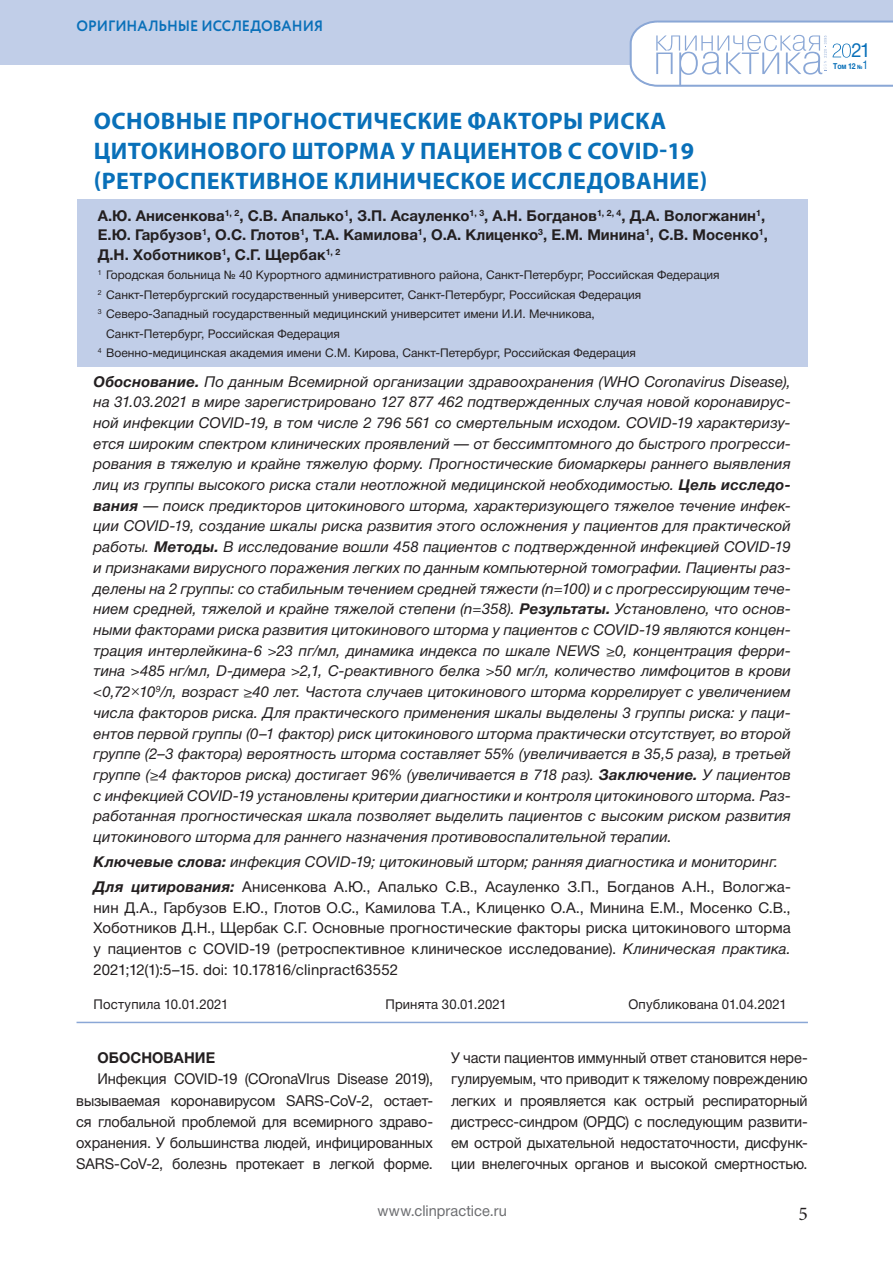
<style>
.page{position:relative;width:893px;height:1263px;background:#fff}
.page>*{position:absolute;margin:0;border:0;box-sizing:border-box;transform-origin:0 0}
.t1{font:700 24px/30px "Myriad Pro";letter-spacing:.02em;color:#0970b9}
.t2{font:19.5px "Helvetica Neue Cyr";color:#0970b9;scale:.95 1}
.t3{font:19.5px "Minion Pro";color:#231f20}
.t4{font:italic 15px/20.7px "Helvetica Neue Cyr";letter-spacing:.01em;color:#231f20;text-align:justify}
.t5{font:15px/21.3px "Helvetica Neue Cyr";letter-spacing:-.01em;color:#231f20;text-align:justify}
.t6{font:700 15px/19.5px "Helvetica Neue Cyr";color:#231f20}
.t7{font:700 15px "Circe";letter-spacing:-.005em;color:#0970b9;scale:.95 1}
.t8{font:15px "Helvetica Neue Cyr";letter-spacing:.005em;color:#6c6d70}
.t9{font:13.5px "Helvetica Neue Cyr";letter-spacing:.01em;color:#231f20}
.t10{font:12px "Helvetica Neue Cyr";color:#231f20}
.t11{font:700 8.25px "Helvetica Neue Cyr";color:#0970b9;scale:.85 1}
.s1{font-weight:700}
.s2{font-family:"Newton";font-style:normal}
.s3{font-style:normal}
.s4{font-style:italic}
.s5{font-size:6px}
.s6{font-weight:400;font-size:12px}
</style>
<div class="page">
<div style="left:0;top:0;width:893px;height:65px;background:#c1cee8"></div>
<svg style="left:629px;top:20px;width:264px;height:67px"></svg>
<hr style="left:658px;top:21px;width:235px;height:2px;background:#8aa7d6">
<div style="left:77px;top:199px;width:731px;height:168px;background:#c1cee8"></div>
<hr style="left:77px;top:1022px;width:731px;height:1px;background:#8aa7d6">
<p class="t7" style="left:77px;top:16px;width:261px">ОРИГИНАЛЬНЫЕ ИССЛЕДОВАНИЯ</p>
<h1 class="t1" style="left:94px;top:107px;width:615px">ОСНОВНЫЕ ПРОГНОСТИЧЕСКИЕ ФАКТОРЫ РИСКА<br>ЦИТОКИНОВОГО ШТОРМА У ПАЦИЕНТОВ С COVID-19 (РЕТРОСПЕКТИВНОЕ КЛИНИЧЕСКОЕ ИССЛЕДОВАНИЕ)</h1>
<p class="t6" style="left:98px;top:207px;width:672px">А.Ю. Анисенкова<sup>1,</sup> <sup>2</sup>, С.В. Апалько<sup>1</sup>, З.П. Асауленко<sup>1,</sup> <sup>3</sup>, А.Н. Богданов<sup>1,</sup> <sup>2,</sup> <sup>4</sup>, Д.А. Вологжанин<sup>1</sup>,<br>Е.Ю. Гарбузов<sup>1</sup>, О.С. Глотов<sup>1</sup>, Т.А. Камилова<sup>1</sup>, О.А. Клиценко<sup>3</sup>, Е.М. Минина<sup>1</sup>, С.В. Мосенко<sup>1</sup>,<br>Д.Н. Хоботников<sup>1</sup>, С.Г. Щербак<sup>1,</sup> <sup>2</sup></p>
<p class="t10" style="left:98px;top:271px;width:623px"><sup>1</sup> Городская больница № 40 Курортного административного района, Санкт-Петербург, Российская Федерация</p>
<p class="t10" style="left:98px;top:290px;width:545px"><sup>2</sup> Санкт-Петербургский государственный университет, Санкт-Петербург, Российская Федерация</p>
<p class="t10" style="left:98px;top:310px;width:499px"><sup>3</sup> Северо-Западный государственный медицинский университет имени И.И. Мечникова,</p>
<p class="t10" style="left:106px;top:329px;width:235px">Санкт-Петербург, Российская Федерация</p>
<p class="t10" style="left:98px;top:349px;width:540px"><sup>4</sup> Военно-медицинская академия имени С.М. Кирова, Санкт-Петербург, Российская Федерация</p>
<p class="t4" style="left:94px;top:372px;width:699px"><span class="s1">Обоснование.</span> По данным Всемирной организации здравоохранения (WHO Coronavirus Disease), на 31.03.2021 в мире зарегистрировано 127 877 462 подтвержденных случая новой коронавирус&shy;ной инфекции COVID-19, в том числе 2 796 561 со смертельным исходом. COVID-19 характеризу&shy;ется широким спектром клинических проявлений — от бессимптомного до быстрого прогресси&shy;рования в тяжелую и крайне тяжелую форму. Прогностические биомаркеры раннего выявления лиц из группы высокого риска стали неотложной медицинской необходимостью. <span class="s1">Цель исследо&shy;вания</span> — поиск предикторов цитокинового шторма, характеризующего тяжелое течение инфек&shy;ции COVID-19, создание шкалы риска развития этого осложнения у пациентов для практической работы. <span class="s1">Методы.</span> В исследование вошли 458 пациентов с подтвержденной инфекцией COVID-19 и признаками вирусного поражения легких по данным компьютерной томографии. Пациенты раз&shy;делены на 2 группы: со стабильным течением средней тяжести (n=100) и с прогрессирующим тече&shy;нием средней, тяжелой и крайне тяжелой степени (n=358). <span class="s1">Результаты.</span> Установлено, что основ&shy;ными факторами риска развития цитокинового шторма у пациентов с COVID-19 являются концен&shy;трация интерлейкина-6 &gt;23 пг/мл, динамика индекса по шкале NEWS ≥0, концентрация ферри&shy;тина &gt;485 нг/мл, D-димера &gt;2,1, С-реактивного белка &gt;50 мг/л, количество лимфоцитов в крови &lt;0,72<span class="s2">×</span>10<sup>9</sup>/л, возраст ≥40 лет. Частота случаев цитокинового шторма коррелирует с увеличением числа факторов риска. Для практического применения шкалы выделены 3 группы риска: у паци&shy;ентов первой группы (0–1 фактор) риск цитокинового шторма практически отсутствует, во второй группе (2–3 фактора) вероятность шторма составляет 55% (увеличивается в 35,5 раза), в третьей группе (≥4 факторов риска) достигает 96% (увеличивается в 718 раз). <span class="s1">Заключение.</span> У пациентов с инфекцией COVID-19 установлены критерии диагностики и контроля цитокинового шторма. Раз&shy;работанная прогностическая шкала позволяет выделить пациентов с высоким риском развития цитокинового шторма для раннего назначения противовоспалительной терапии.</p>
<p class="t4" style="left:94px;top:851px;width:699px;line-height:24.9px"><span class="s1">Ключевые слова:</span> инфекция COVID-19; цитокиновый шторм; ранняя диагностика и мониторинг.<br><span class="s1">Для цитирования:</span> <span class="s3">Анисенкова А.Ю., Апалько С.В., Асауленко З.П., Богданов А.Н., Вологжа-</span></p>
<p class="t5" style="left:94px;top:898px;width:699px;line-height:20.7px">нин Д.А., Гарбузов Е.Ю., Глотов О.С., Камилова Т.А., Клиценко О.А., Минина Е.М., Мосенко С.В., Хоботников Д.Н., Щербак С.Г. Основные прогностические факторы риска цитокинового шторма у пациентов с COVID-19 (ретроспективное клиническое исследование). <span class="s4">Клиническая практика.<br></span>2021;12(1):5–15. doi: 10.17816/clinpract63552</p>
<p class="t9" style="left:94px;top:999px;width:136px">Поступила 10.01.2021</p>
<p class="t9" style="left:386px;top:999px;width:123px">Принята 30.01.2021</p>
<p class="t9" style="left:629px;top:999px;width:160px">Опубликована 01.04.2021</p>
<p class="t6" style="left:98px;top:1049px;width:119px">ОБОСНОВАНИЕ</p>
<p class="t5" style="left:76px;top:1070px;width:358px;text-indent:21px">Инфекция COVID-19 (COronaVIrus Disease 2019), вызываемая коронавирусом SARS-CoV-2, остает&shy;ся глобальной проблемой для всемирного здраво&shy;охранения. У большинства людей, инфицированных SARS-CoV-2, болезнь протекает в легкой форме.</p>
<p class="t5" style="left:451px;top:1049px;width:358px">У части пациентов иммунный ответ становится нере&shy;гулируемым, что приводит к тяжелому повреждению легких и проявляется как острый респираторный дистресс-синдром (ОРДС) с последующим развити&shy;ем острой дыхательной недостаточности, дисфунк&shy;ции внелегочных органов и высокой смертностью.</p>
<p class="t8" style="left:377px;top:1205px;width:131px">www.clinpractice.ru</p>
<h2 class="t3" style="left:799px;top:1206px;width:11px">5</h2>
<h2 class="t2" style="left:851px;top:43px;width:22px">21</h2>
<p class="t11" style="left:833px;top:63px;width:43px">Том 12 <span class="s5">№</span><span class="s6">1</span></p>
</div>
